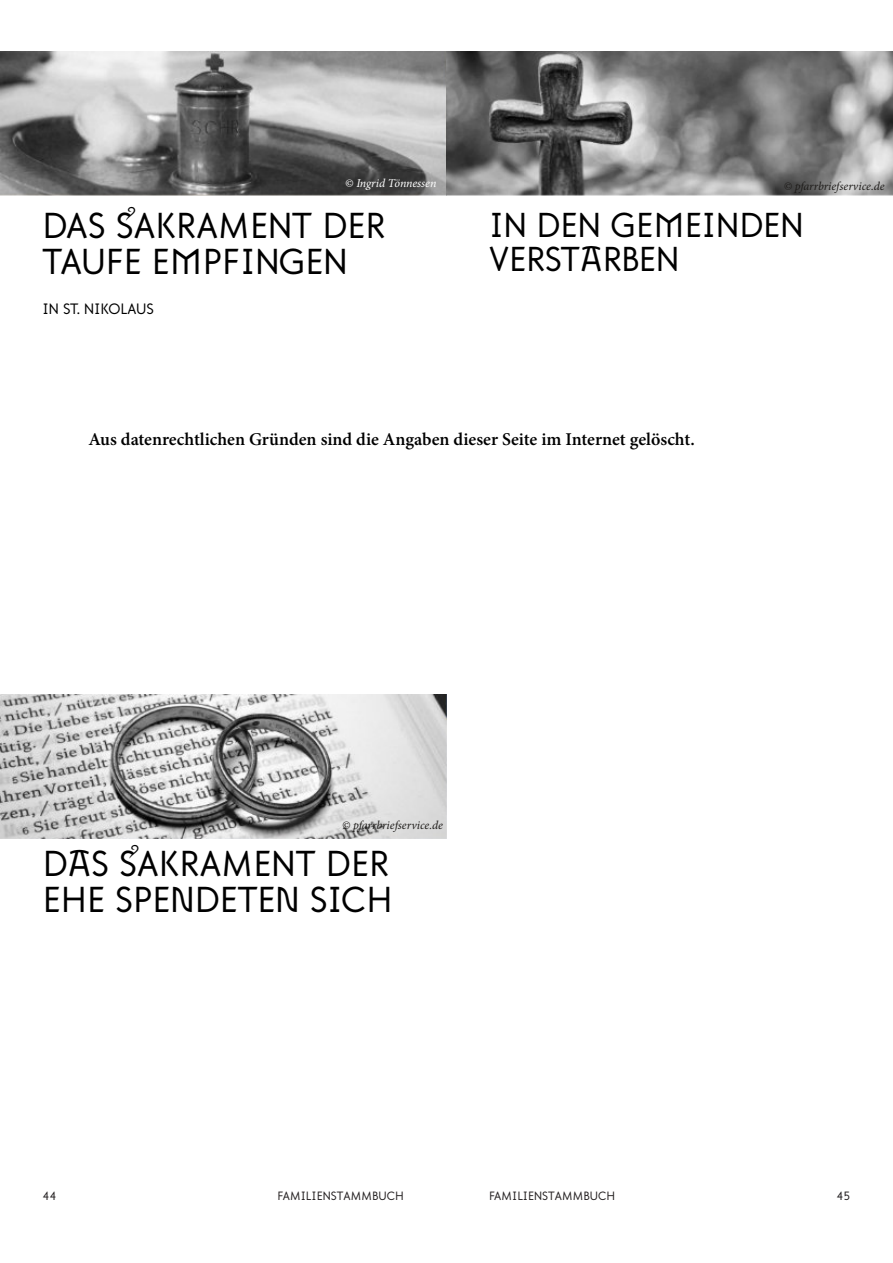
<style>
.page{position:relative;width:893px;height:1263px;background:#fff}
.page>*{position:absolute;margin:0;border:0;box-sizing:border-box;transform-origin:0 0}
.t1{font:36px/36px "Gemeinschaft";color:#000}
.t2{font:34.5px/34.5px "Gemeinschaft";color:#000}
.t3{font:600 18px "Minion Pro";color:#000}
.t4{font:15px "Gemeinschaft";color:#000}
.t5{font:italic 12px "Minion Pro";letter-spacing:-.005em;color:#1e1c1a}
.t6{font:12px "Gemeinschaft Regular neu";color:#231f20}
.t7{font:italic 12px "Minion Pro";letter-spacing:-.01em;color:#fff}
.s1{font-family:"Gemeinschaft Sonderzeichen"}
</style>
<div class="page">
<img style="left:0;top:51px;width:893px;height:145px">
<img style="left:0;top:694px;width:446px;height:145px">
<p class="t7" style="left:345px;top:178px;width:93px">© Ingrid Tönnessen</p>
<h1 class="t1" style="left:43px;top:211px;width:344px">DAS SAKRAMENT DER<br>TAUFE EMPFINGEN</h1>
<p class="t4" style="left:42px;top:303px;width:113px">IN ST. NIKOLAUS</p>
<p class="t5" style="left:784px;top:181px;width:103px">© pfarrbriefservice.de</p>
<h2 class="t2" style="left:489px;top:211px;width:316px">IN DEN GE<span class="s1">M</span>EINDEN<br>VERST<span class="s1">A</span>RBEN</h2>
<p class="t3" style="left:88px;top:432px;width:608px">Aus datenrechtlichen Gründen sind die Angaben dieser Seite im Internet gelöscht.</p>
<p class="t5" style="left:342px;top:820px;width:103px">© pfarrbriefservice.de</p>
<h1 class="t1" style="left:43px;top:849px;width:351px">D<span class="s1">A</span>S <span class="s1">S</span>AKRAMENT DER<br>EHE SPE<span class="s1">N</span>DETE<span class="s1">N</span> SICH</h1>
<p class="t6" style="left:43px;top:1191px;width:15px">44</p>
<p class="t6" style="left:278px;top:1191px;width:128px">FAMILIENSTAMMBUCH</p>
<p class="t6" style="left:489px;top:1191px;width:128px">FAMILIENSTAMMBUCH</p>
<p class="t6" style="left:836px;top:1191px;width:15px">45</p>
</div>
